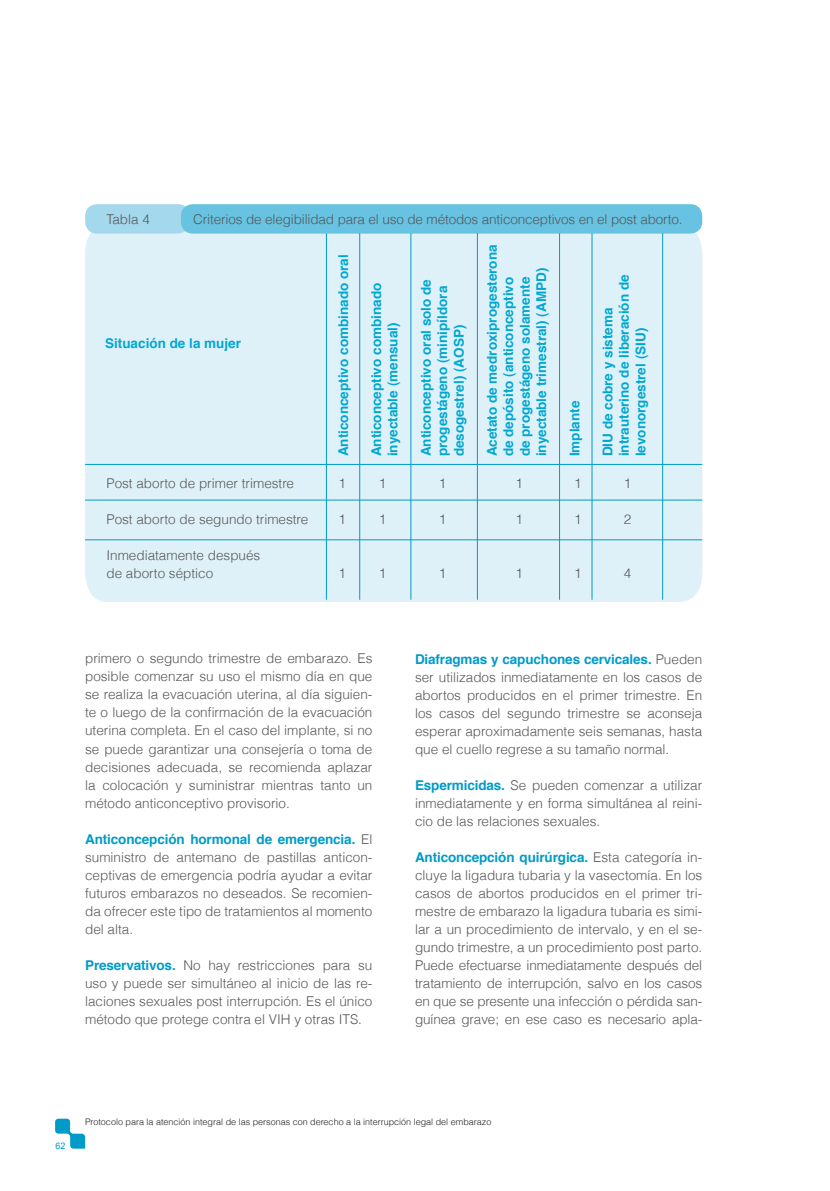
<style>
.page{position:relative;width:830px;height:1191px;background:#fff}
.page>*{position:absolute;margin:0;border:0;box-sizing:border-box;transform-origin:0 0}
.Texto{font:300 13.5px/18px "Helvetica";color:#57585a;text-align:justify}
._04_Título_3{font:700 13.5px/16.5px "Helvetica";color:#00a8d1}
._04_Título_3-2{font:300 13.5px "Helvetica";color:#57585a}
.t1{font:300 9px "Helvetica";color:#231f20}
.t2{font:9px "Arial";color:#009bc8}
.s1{font-weight:700;color:#009bc8}
</style>
<div class="page">
<svg style="left:55px;top:1118px;width:30px;height:30px"></svg>
<div style="left:85px;top:225px;width:617px;height:377px;background:#dff1f8"></div>
<hr style="left:85px;top:499px;width:617px;height:1px;background:#009bc8">
<hr style="left:85px;top:539px;width:617px;height:1px;background:#009bc8">
<hr style="left:326px;top:233px;width:1px;height:367px;background:#009bc8">
<div style="left:85px;top:204px;width:105px;height:30px;background:#a4d8ec;border-radius:12px"></div>
<div style="left:181px;top:204px;width:521px;height:30px;background:#67c3e1;border-radius:12px"></div>
<hr style="left:85px;top:464px;width:617px;height:1px;background:#009bc8">
<hr style="left:359px;top:233px;width:1px;height:367px;background:#009bc8">
<hr style="left:410px;top:233px;width:1px;height:367px;background:#009bc8">
<hr style="left:477px;top:233px;width:1px;height:367px;background:#009bc8">
<hr style="left:559px;top:233px;width:1px;height:367px;background:#009bc8">
<hr style="left:591px;top:233px;width:1px;height:367px;background:#009bc8">
<hr style="left:662px;top:233px;width:1px;height:367px;background:#009bc8">
<p class="_04_Título_3-2" style="left:106px;top:211px;width:45px">Tabla 4</p>
<p class="_04_Título_3-2" style="left:193px;top:211px;width:490px">Criterios de elegibilidad para el uso de métodos anticonceptivos en el post aborto.</p>
<p class="_04_Título_3" style="left:335px;top:456px;width:203px;rotate:-90deg">Anticonceptivo combinado oral</p>
<p class="_04_Título_3" style="left:483px;top:456px;width:213px;rotate:-90deg">Acetato de medroxiprogesterona de depósito (anticonceptivo</p>
<p class="_04_Título_3" style="left:516px;top:456px;width:181px;rotate:-90deg">de progestágeno solamente</p>
<p class="_04_Título_3" style="left:533px;top:456px;width:190px;rotate:-90deg">inyectable trimestral) (AMPD)</p>
<p class="_04_Título_3" style="left:615px;top:456px;width:183px;rotate:-90deg">intrauterino de liberación de</p>
<p class="_04_Título_3" style="left:417px;top:456px;width:179px;rotate:-90deg">Anticonceptivo oral solo de</p>
<p class="_04_Título_3" style="left:434px;top:456px;width:172px;rotate:-90deg">progestágeno (minipíldora</p>
<p class="_04_Título_3" style="left:368px;top:456px;width:175px;rotate:-90deg">Anticonceptivo combinado</p>
<p class="_04_Título_3" style="left:599px;top:456px;width:150px;rotate:-90deg">DIU de cobre y sistema</p>
<p class="_04_Título_3" style="left:384px;top:456px;width:135px;rotate:-90deg">inyectable (mensual)</p>
<p class="_04_Título_3" style="left:450px;top:456px;width:133px;rotate:-90deg">desogestrel) (AOSP)</p>
<p class="_04_Título_3" style="left:632px;top:456px;width:130px;rotate:-90deg">levonorgestrel (SIU)</p>
<p class="_04_Título_3" style="left:105px;top:335px;width:137px">Situación de la mujer</p>
<p class="_04_Título_3" style="left:566px;top:456px;width:57px;rotate:-90deg">Implante</p>
<p class="_04_Título_3-2" style="left:106px;top:475px;width:189px">Post aborto de primer trimestre</p>
<p class="_04_Título_3-2" style="left:338px;top:475px;width:9px">1</p>
<p class="_04_Título_3-2" style="left:379px;top:475px;width:9px">1</p>
<p class="_04_Título_3-2" style="left:439px;top:475px;width:9px">1</p>
<p class="_04_Título_3-2" style="left:515px;top:475px;width:9px">1</p>
<p class="_04_Título_3-2" style="left:574px;top:475px;width:9px">1</p>
<p class="_04_Título_3-2" style="left:623px;top:475px;width:9px">1</p>
<p class="_04_Título_3-2" style="left:106px;top:511px;width:203px">Post aborto de segundo trimestre</p>
<p class="_04_Título_3-2" style="left:338px;top:511px;width:9px">1</p>
<p class="_04_Título_3-2" style="left:379px;top:511px;width:9px">1</p>
<p class="_04_Título_3-2" style="left:439px;top:511px;width:9px">1</p>
<p class="_04_Título_3-2" style="left:515px;top:511px;width:9px">1</p>
<p class="_04_Título_3-2" style="left:574px;top:511px;width:9px">1</p>
<p class="_04_Título_3-2" style="left:623px;top:511px;width:9px">2</p>
<p class="_04_Título_3-2" style="left:106px;top:547px;width:155px">Inmediatamente después</p>
<p class="_04_Título_3-2" style="left:106px;top:565px;width:108px">de aborto séptico</p>
<p class="_04_Título_3-2" style="left:338px;top:565px;width:9px">1</p>
<p class="_04_Título_3-2" style="left:379px;top:565px;width:9px">1</p>
<p class="_04_Título_3-2" style="left:439px;top:565px;width:9px">1</p>
<p class="_04_Título_3-2" style="left:515px;top:565px;width:9px">1</p>
<p class="_04_Título_3-2" style="left:574px;top:565px;width:9px">1</p>
<p class="_04_Título_3-2" style="left:623px;top:565px;width:9px">4</p>
<p class="Texto" style="left:85px;top:649px;width:289px">primero o segundo trimestre de embarazo. Es posible comenzar su uso el mismo día en que se realiza la evacuación uterina, al día siguien&shy;te o luego de la confirmación de la evacuación uterina completa. En el caso del implante, si no se puede garantizar una consejería o toma de decisiones adecuada, se recomienda aplazar la colocación y suministrar mientras tanto un método anticonceptivo provisorio.</p>
<p class="Texto" style="left:85px;top:829px;width:289px"><span class="s1">Anticoncepción hormonal de emergencia.</span> El suministro de antemano de pastillas anticon&shy;ceptivas de emergencia podría ayudar a evitar futuros embarazos no deseados. Se recomien&shy;da ofrecer este tipo de tratamientos al momento del alta.</p>
<p class="Texto" style="left:85px;top:955px;width:289px"><span class="s1">Preservativos.</span> No hay restricciones para su uso y puede ser simultáneo al inicio de las re&shy;laciones sexuales post interrupción. Es el único método que protege contra el VIH y otras ITS.</p>
<p class="Texto" style="left:415px;top:650px;width:289px"><span class="s1">Diafragmas y capuchones cervicales.</span> Pueden ser utilizados inmediatamente en los casos de abortos producidos en el primer trimestre. En los casos del segundo trimestre se aconseja esperar aproximadamente seis semanas, hasta que el cuello regrese a su tamaño normal.</p>
<p class="Texto" style="left:415px;top:776px;width:289px"><span class="s1">Espermicidas.</span> Se pueden comenzar a utilizar inmediatamente y en forma simultánea al reini&shy;cio de las relaciones sexuales.</p>
<p class="Texto" style="left:415px;top:848px;width:289px"><span class="s1">Anticoncepción quirúrgica.</span> Esta categoría in&shy;cluye la ligadura tubaria y la vasectomía. En los casos de abortos producidos en el primer tri&shy;mestre de embarazo la ligadura tubaria es simi&shy;lar a un procedimiento de intervalo, y en el se&shy;gundo trimestre, a un procedimiento post parto.</p>
<p class="Texto" style="left:415px;top:956px;width:289px">Puede efectuarse inmediatamente después del tratamiento de interrupción, salvo en los casos en que se presente una infección o pérdida san&shy;guínea grave; en ese caso es necesario apla-</p>
<p class="t2" style="left:56px;top:1139px;width:12px">62</p>
<p class="t1" style="left:85px;top:1116px;width:407px">Protocolo para la atención integral de las personas con derecho a la interrupción legal del embarazo</p>
</div>
